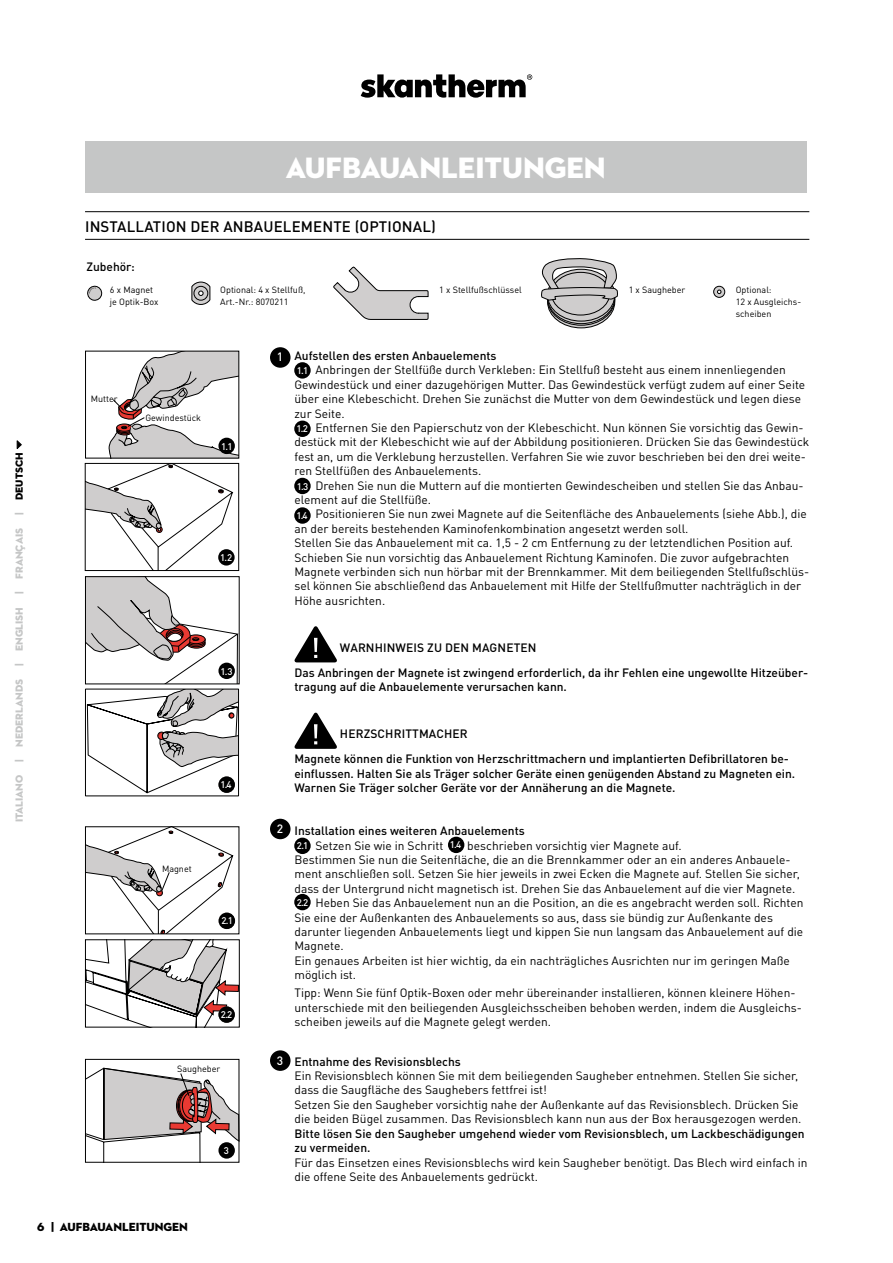
<style>
.page{position:relative;width:893px;height:1263px;background:#fff}
.page>*{position:absolute;margin:0;border:0;box-sizing:border-box;transform-origin:0 0}
.t1{font:30px "Neutraface 2 Display Titling";color:#fff}
.t2{font:500 15px "DIN Pro";letter-spacing:.01em;color:#000}
.t3{font:12px/14.4px "DIN Pro";color:#000}
.t4{font:500 12px/24.9px "DIN Pro";color:#000}
.t5{font:12px "Neutraface 2 Display Titling";color:#000}
.t6{font:500 12px "DIN";color:#fff}
.t7{font:500 12px "DIN Pro";color:#fff}
.t8{font:10.5px "Neutraface 2 Display Titling";color:#c5c6c6}
.t9{font:500 9.6px "DIN";color:#fff}
.t10{font:9px/12px "DIN Pro";color:#000}
.s1{color:#000}
</style>
<div class="page">
<svg style="left:361px;top:74px;width:171px;height:24px"></svg>
<svg style="left:294px;top:626px;width:43px;height:37px"></svg>
<svg style="left:294px;top:712px;width:43px;height:37px"></svg>
<div style="left:294px;top:362px;width:17px;height:17px;background:#000;border-radius:50%"></div>
<div style="left:294px;top:421px;width:17px;height:16px;background:#000;border-radius:50%"></div>
<div style="left:294px;top:478px;width:17px;height:16px;background:#000;border-radius:50%"></div>
<div style="left:294px;top:507px;width:17px;height:17px;background:#000;border-radius:50%"></div>
<div style="left:294px;top:838px;width:17px;height:16px;background:#000;border-radius:50%"></div>
<div style="left:294px;top:894px;width:17px;height:16px;background:#000;border-radius:50%"></div>
<div style="left:270px;top:1050px;width:21px;height:21px;background:#000;border-radius:50%"></div>
<div style="left:270px;top:819px;width:21px;height:20px;background:#000;border-radius:50%"></div>
<div style="left:270px;top:347px;width:21px;height:21px;background:#000;border-radius:50%"></div>
<div style="left:448px;top:837px;width:16px;height:16px;background:#000;border-radius:50%"></div>
<svg style="left:87px;top:286px;width:15px;height:15px"></svg>
<svg style="left:191px;top:282px;width:19px;height:23px"></svg>
<svg style="left:714px;top:286px;width:11px;height:11px"></svg>
<div style="left:713px;top:286px;width:12px;height:12px;border:1px solid #000;border-radius:50%"></div>
<svg style="left:717px;top:290px;width:4px;height:4px"></svg>
<svg style="left:333px;top:267px;width:96px;height:53px"></svg>
<svg style="left:548px;top:276px;width:67px;height:52px"></svg>
<svg style="left:548px;top:272px;width:67px;height:52px"></svg>
<svg style="left:548px;top:269px;width:67px;height:52px"></svg>
<div style="left:552px;top:272px;width:58px;height:43px;background:#cfcdcd;border-radius:50%"></div>
<svg style="left:541px;top:258px;width:77px;height:43px"></svg>
<svg style="left:85px;top:1058px;width:154px;height:104px"></svg>
<svg style="left:85px;top:577px;width:154px;height:216px"></svg>
<svg style="left:85px;top:940px;width:154px;height:87px"></svg>
<svg style="left:85px;top:351px;width:154px;height:219px"></svg>
<div style="left:218px;top:549px;width:17px;height:16px;background:#000;border-radius:50%"></div>
<svg style="left:87px;top:828px;width:146px;height:104px"></svg>
<div style="left:218px;top:1006px;width:17px;height:17px;background:#000;border-radius:50%"></div>
<div style="left:219px;top:913px;width:16px;height:16px;background:#000;border-radius:50%"></div>
<div style="left:218px;top:776px;width:17px;height:17px;background:#000;border-radius:50%"></div>
<hr style="left:85px;top:239px;width:724px;height:1px;background:#000">
<hr style="left:85px;top:211px;width:724px;height:1px;background:#000">
<div style="left:85px;top:141px;width:721px;height:51px;background:#c5c6c6"></div>
<svg style="left:17px;top:440px;width:5px;height:9px"></svg>
<h1 class="t1" style="left:286px;top:149px;width:322px">AUFBAUANLEITUNGEN</h1>
<p class="t8" style="left:13px;top:822px;width:371px;rotate:-90deg">ITALIANO | NEDERLANDS | ENGLISH | FRANÇAIS | <span class="s1">DEUTSCH</span></p>
<p class="t2" style="left:85px;top:214px;width:352px">INSTALLATION DER ANBAUELEMENTE (OPTIONAL)</p>
<p class="t4" style="left:86px;top:253px;width:50px">Zubehör:</p>
<p class="t10" style="left:110px;top:283px;width:50px">6 x Magnet je Optik-Box</p>
<p class="t10" style="left:220px;top:283px;width:87px">Optional: 4 x Stellfuß,<br>Art.-Nr.: 8070211</p>
<p class="t10" style="left:736px;top:283px;width:67px">Optional:<br>12 x Ausgleichs&shy;scheiben</p>
<p class="t10" style="left:439px;top:283px;width:84px">1 x Stellfußschlüssel</p>
<p class="t10" style="left:629px;top:283px;width:58px">1 x Saugheber</p>
<p class="t10" style="left:91px;top:391px;width:28px">Mutter</p>
<p class="t10" style="left:145px;top:411px;width:57px">Gewindestück</p>
<p class="t9" style="left:221px;top:440px;width:13px">1.1</p>
<p class="t9" style="left:220px;top:552px;width:14px">1.2</p>
<p class="t9" style="left:220px;top:665px;width:14px">1.3</p>
<p class="t9" style="left:220px;top:779px;width:13px">1.4</p>
<p class="t10" style="left:162px;top:862px;width:31px">Magnet</p>
<p class="t9" style="left:221px;top:915px;width:13px">2.1</p>
<p class="t9" style="left:220px;top:1009px;width:13px">2.2</p>
<p class="t10" style="left:177px;top:1062px;width:45px">Saugheber</p>
<p class="t9" style="left:224px;top:1144px;width:7px">3</p>
<p class="t7" style="left:277px;top:347px;width:8px">1</p>
<p class="t6" style="left:277px;top:821px;width:8px">2</p>
<p class="t6" style="left:277px;top:1053px;width:8px">3</p>
<p class="t4" style="left:294px;top:342px;width:204px">Aufstellen des ersten Anbauelements</p>
<p class="t3" style="left:294px;top:362px;width:512px;text-indent:21px">Anbringen der Stellfüße durch Verkleben: Ein Stellfuß besteht aus einem innenliegenden Gewindestück und einer dazugehörigen Mutter. Das Gewindestück verfügt zudem auf einer Seite über eine Klebeschicht. Drehen Sie zunächst die Mutter von dem Gewindestück und legen diese zur Seite.</p>
<p class="t3" style="left:294px;top:419px;width:516px;text-indent:21px">Entfernen Sie den Papierschutz von der Klebeschicht. Nun können Sie vorsichtig das Gewin&shy;destück mit der Klebeschicht wie auf der Abbildung positionieren. Drücken Sie das Gewindestück fest an, um die Verklebung herzustellen. Verfahren Sie wie zuvor beschrieben bei den drei weite&shy;ren Stellfüßen des Anbauelements.</p>
<p class="t3" style="left:294px;top:477px;width:511px;text-indent:21px">Drehen Sie nun die Muttern auf die montierten Gewindescheiben und stellen Sie das Anbau&shy;element auf die Stellfüße.</p>
<p class="t3" style="left:294px;top:506px;width:516px;text-indent:21px">Positionieren Sie nun zwei Magnete auf die Seitenfläche des Anbauelements (siehe Abb.), die an der bereits bestehenden Kaminofenkombination angesetzt werden soll.<br>Stellen Sie das Anbauelement mit ca. 1,5 - 2 cm Entfernung zu der letztendlichen Position auf.<br>Schieben Sie nun vorsichtig das Anbauelement Richtung Kaminofen. Die zuvor aufgebrachten Magnete verbinden sich nun hörbar mit der Brennkammer. Mit dem beiliegenden Stellfußschlüs&shy;sel können Sie abschließend das Anbauelement mit Hilfe der Stellfußmutter nachträglich in der Höhe ausrichten.</p>
<p class="t4" style="left:294px;top:634px;width:515px;text-indent:45px">WARNHINWEIS ZU DEN MAGNETEN<br>Das Anbringen der Magnete ist zwingend erforderlich, da ihr Fehlen eine ungewollte Hitzeüber-</p>
<p class="t4" style="left:294px;top:673px;width:274px">tragung auf die Anbauelemente verursachen kann.</p>
<p class="t4" style="left:294px;top:720px;width:496px;text-indent:45px">HERZSCHRITTMACHER<br>Magnete können die Funktion von Herzschrittmachern und implantierten Defibrillatoren be-</p>
<p class="t4" style="left:294px;top:765px;width:502px;line-height:14.4px">einflussen. Halten Sie als Träger solcher Geräte einen genügenden Abstand zu Magneten ein.<br>Warnen Sie Träger solcher Geräte vor der Annäherung an die Magnete.</p>
<p class="t4" style="left:294px;top:817px;width:232px">Installation eines weiteren Anbauelements</p>
<p class="t3" style="left:315px;top:837px;width:129px">Setzen Sie wie in Schritt</p>
<p class="t3" style="left:467px;top:837px;width:216px">beschrieben vorsichtig vier Magnete auf.</p>
<p class="t3" style="left:294px;top:851px;width:498px">Bestimmen Sie nun die Seitenfläche, die an die Brennkammer oder an ein anderes Anbauele-</p>
<p class="t3" style="left:294px;top:866px;width:507px">ment anschließen soll. Setzen Sie hier jeweils in zwei Ecken die Magnete auf. Stellen Sie sicher,</p>
<p class="t3" style="left:294px;top:880px;width:502px">dass der Untergrund nicht magnetisch ist. Drehen Sie das Anbauelement auf die vier Magnete.</p>
<p class="t3" style="left:315px;top:894px;width:490px">Heben Sie das Anbauelement nun an die Position, an die es angebracht werden soll. Richten</p>
<p class="t3" style="left:294px;top:909px;width:480px">Sie eine der Außenkanten des Anbauelements so aus, dass sie bündig zur Außenkante des</p>
<p class="t3" style="left:294px;top:923px;width:510px">darunter liegenden Anbauelements liegt und kippen Sie nun langsam das Anbauelement auf die</p>
<p class="t3" style="left:294px;top:938px;width:51px">Magnete.</p>
<p class="t3" style="left:294px;top:952px;width:497px">Ein genaues Arbeiten ist hier wichtig, da ein nachträgliches Ausrichten nur im geringen Maße</p>
<p class="t3" style="left:294px;top:966px;width:63px">möglich ist.</p>
<p class="t9" style="left:297px;top:364px;width:13px">1.1</p>
<p class="t9" style="left:297px;top:422px;width:13px">1.2</p>
<p class="t9" style="left:297px;top:480px;width:13px">1.3</p>
<p class="t9" style="left:296px;top:509px;width:13px">1.4</p>
<p class="t9" style="left:450px;top:839px;width:13px">1.4</p>
<p class="t9" style="left:297px;top:840px;width:13px">2.1</p>
<p class="t9" style="left:297px;top:896px;width:13px">2.2</p>
<p class="t3" style="left:294px;top:985px;width:509px">Tipp: Wenn Sie fünf Optik-Boxen oder mehr übereinander installieren, können kleinere Höhen&shy;unterschiede mit den beiliegenden Ausgleichsscheiben behoben werden, indem die Ausgleichs&shy;scheiben jeweils auf die Magnete gelegt werden.</p>
<p class="t4" style="left:294px;top:1047px;width:168px">Entnahme des Revisionsblechs</p>
<p class="t3" style="left:294px;top:1067px;width:508px">Ein Revisionsblech können Sie mit dem beiliegenden Saugheber entnehmen. Stellen Sie sicher, dass die Saugfläche des Saughebers fettfrei ist!<br>Setzen Sie den Saugheber vorsichtig nahe der Außenkante auf das Revisionsblech. Drücken Sie die beiden Bügel zusammen. Das Revisionsblech kann nun aus der Box herausgezogen werden.</p>
<p class="t4" style="left:294px;top:1125px;width:512px;line-height:14.4px">Bitte lösen Sie den Saugheber umgehend wieder vom Revisionsblech, um Lackbeschädigungen zu vermeiden.</p>
<p class="t3" style="left:294px;top:1154px;width:515px">Für das Einsetzen eines Revisionsblechs wird kein Saugheber benötigt. Das Blech wird einfach in die offene Seite des Anbauelements gedrückt.</p>
<p class="t5" style="left:51px;top:1219px;width:138px">| AUFBAUANLEITUNGEN</p>
<p class="t5" style="left:37px;top:1219px;width:9px">6</p>
</div>
